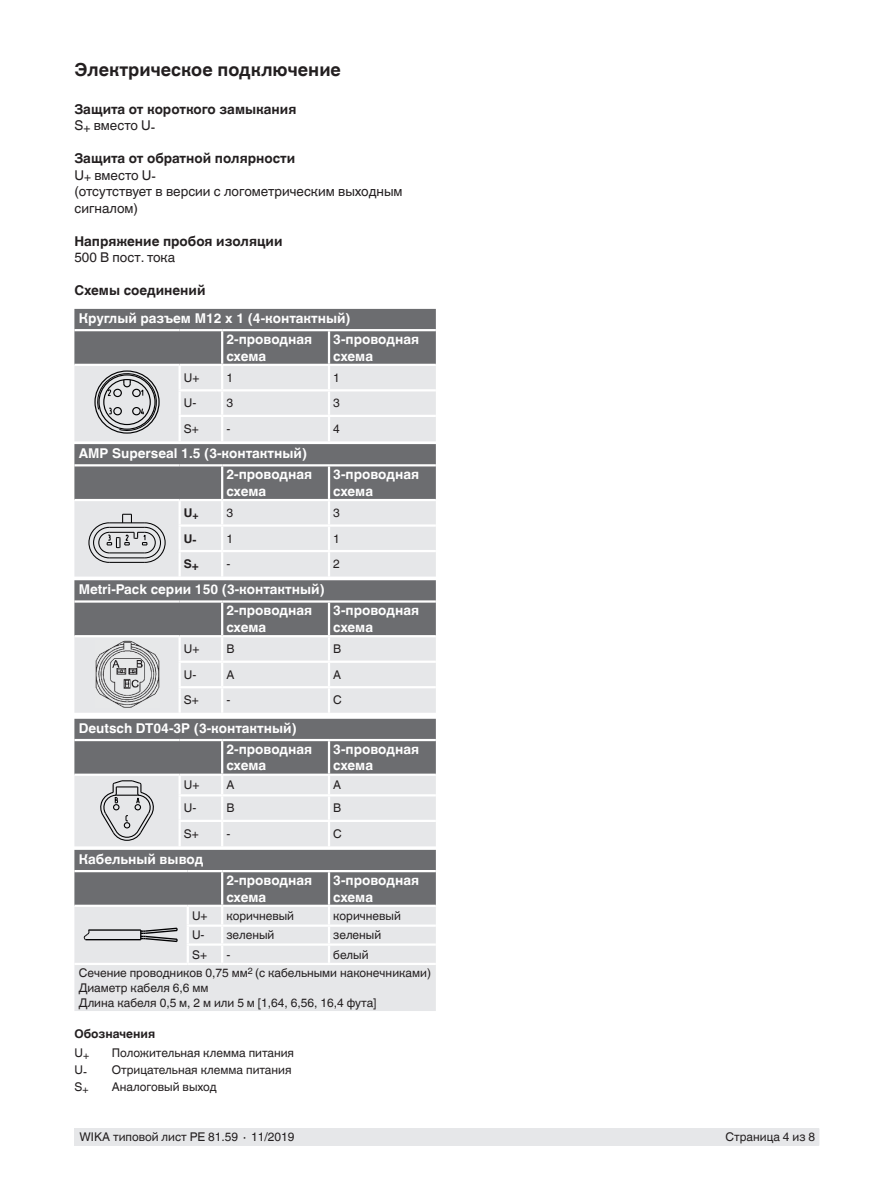
<style>
.page{position:relative;width:893px;height:1188px;background:#fff}
.page>*{position:absolute;margin:0;border:0;box-sizing:border-box;transform-origin:0 0}
.t1{font:700 18px "Helvetica World";color:#231f20}
.t2{font:700 13.5px/16.5px "Helvetica World";color:#fff}
.t3{font:13.5px/16.5px "Helvetica World";color:#231f20}
.t4{font:700 13.5px/16.5px "Helvetica World";color:#231f20}
.t5{font:12px/18.3px "Helvetica World";color:#231f20}
.t6{font:700 12px/18.9px "Helvetica World";color:#231f20}
.s1{font-weight:400}
.s2{font-weight:700}
</style>
<div class="page">
<div style="left:75px;top:1128px;width:744px;height:17px;background:#e6e7e9"></div>
<svg style="left:74px;top:309px;width:362px;height:404px;background:#b3b4b6"></svg>
<hr style="left:74px;top:600px;width:106px;height:3px;background:#fff">
<hr style="left:180px;top:600px;width:42px;height:3px;background:#fff">
<hr style="left:222px;top:600px;width:107px;height:3px;background:#fff">
<hr style="left:221px;top:603px;width:2px;height:32px;background:#fff">
<hr style="left:329px;top:600px;width:107px;height:3px;background:#fff">
<hr style="left:328px;top:603px;width:2px;height:32px;background:#fff">
<hr style="left:74px;top:635px;width:106px;height:2px;background:#fff">
<hr style="left:180px;top:635px;width:42px;height:2px;background:#fff">
<hr style="left:179px;top:637px;width:2px;height:24px;background:#fff">
<hr style="left:222px;top:635px;width:107px;height:2px;background:#fff">
<hr style="left:221px;top:637px;width:2px;height:24px;background:#fff">
<hr style="left:329px;top:635px;width:107px;height:2px;background:#fff">
<hr style="left:328px;top:637px;width:2px;height:24px;background:#fff">
<hr style="left:179px;top:661px;width:43px;height:2px;background:#fff">
<hr style="left:179px;top:663px;width:2px;height:23px;background:#fff">
<hr style="left:222px;top:661px;width:107px;height:2px;background:#fff">
<hr style="left:221px;top:663px;width:2px;height:23px;background:#fff">
<hr style="left:329px;top:661px;width:107px;height:2px;background:#fff">
<hr style="left:328px;top:663px;width:2px;height:23px;background:#fff">
<hr style="left:179px;top:686px;width:43px;height:2px;background:#fff">
<hr style="left:179px;top:688px;width:2px;height:25px;background:#fff">
<hr style="left:222px;top:686px;width:107px;height:2px;background:#fff">
<hr style="left:221px;top:688px;width:2px;height:25px;background:#fff">
<hr style="left:329px;top:686px;width:107px;height:2px;background:#fff">
<hr style="left:328px;top:688px;width:2px;height:25px;background:#fff">
<svg style="left:94px;top:641px;width:2px;height:67px"></svg>
<img style="left:96px;top:641px;width:64px;height:67px">
<svg style="left:74px;top:719px;width:362px;height:292px;background:#babbbd"></svg>
<h1 class="t1" style="left:74px;top:60px;width:268px">Электрическое подключение</h1>
<p class="t4" style="left:74px;top:101px;width:224px">Защита от короткого замыкания<br><span class="s1">S</span><sub>+</sub> <span class="s1">вместо U-</span></p>
<p class="t3" style="left:74px;top:150px;width:330px"><span class="s2">Защита от обратной полярности<br></span>U<sub>+</sub> вместо U-<br>(отсутствует в версии с логометрическим выходным сигналом)</p>
<p class="t4" style="left:74px;top:233px;width:210px">Напряжение пробоя изоляции</p>
<p class="t3" style="left:74px;top:249px;width:102px">500 В пост. тока</p>
<p class="t4" style="left:74px;top:282px;width:133px">Схемы соединений</p>
<p class="t2" style="left:226px;top:308px;width:126px;line-height:21.3px;text-indent:-148px">Круглый разъем M12 x 1 (4-контактный)<br>2-проводная</p>
<p class="t2" style="left:226px;top:348px;width:41px">схема</p>
<p class="t2" style="left:333px;top:331px;width:87px">3-проводная схема</p>
<p class="t5" style="left:184px;top:369px;width:17px">U+</p>
<p class="t5" style="left:226px;top:369px;width:8px">1</p>
<p class="t5" style="left:333px;top:369px;width:8px">1</p>
<p class="t5" style="left:184px;top:394px;width:14px">U-</p>
<p class="t5" style="left:226px;top:394px;width:8px">3</p>
<p class="t5" style="left:333px;top:394px;width:8px">3</p>
<p class="t5" style="left:184px;top:420px;width:16px">S+</p>
<p class="t5" style="left:226px;top:420px;width:5px">-</p>
<p class="t5" style="left:333px;top:420px;width:8px">4</p>
<p class="t2" style="left:226px;top:443px;width:87px;line-height:21.3px;text-indent:-148px">AMP Superseal 1.5 (3-контактный)<br>2-проводная</p>
<p class="t2" style="left:226px;top:483px;width:41px">схема</p>
<p class="t2" style="left:333px;top:466px;width:87px">3-проводная схема</p>
<p class="t6" style="left:184px;top:504px;width:16px">U<sub>+</sub></p>
<p class="t5" style="left:226px;top:504px;width:8px">3</p>
<p class="t5" style="left:333px;top:504px;width:8px">3</p>
<p class="t6" style="left:184px;top:530px;width:14px">U-</p>
<p class="t5" style="left:226px;top:529px;width:8px">1</p>
<p class="t5" style="left:333px;top:529px;width:8px">1</p>
<p class="t6" style="left:184px;top:555px;width:17px">S+</p>
<p class="t5" style="left:226px;top:555px;width:5px">-</p>
<p class="t5" style="left:333px;top:555px;width:8px">2</p>
<p class="t2" style="left:226px;top:579px;width:100px;line-height:21.3px;text-indent:-148px">Metri-Pack серии 150 (3-контактный)<br>2-проводная</p>
<p class="t2" style="left:226px;top:619px;width:41px">схема</p>
<p class="t2" style="left:333px;top:603px;width:87px">3-проводная схема</p>
<p class="t5" style="left:184px;top:640px;width:17px">U+</p>
<p class="t5" style="left:226px;top:640px;width:10px">B</p>
<p class="t5" style="left:333px;top:640px;width:10px">B</p>
<p class="t5" style="left:184px;top:666px;width:14px">U-</p>
<p class="t5" style="left:226px;top:666px;width:10px">A</p>
<p class="t5" style="left:333px;top:666px;width:10px">A</p>
<p class="t5" style="left:184px;top:691px;width:16px">S+</p>
<p class="t5" style="left:226px;top:691px;width:5px">-</p>
<p class="t5" style="left:333px;top:691px;width:10px">C</p>
<p class="t2" style="left:226px;top:717px;width:87px;line-height:21.3px;text-indent:-148px">Deutsch DT04-3P (3-контактный)<br>2-проводная</p>
<p class="t2" style="left:226px;top:758px;width:41px">схема</p>
<p class="t2" style="left:333px;top:741px;width:87px">3-проводная схема</p>
<p class="t5" style="left:184px;top:776px;width:17px">U+</p>
<p class="t5" style="left:226px;top:776px;width:10px">A</p>
<p class="t5" style="left:333px;top:776px;width:10px">A</p>
<p class="t5" style="left:184px;top:799px;width:14px">U-</p>
<p class="t5" style="left:226px;top:799px;width:10px">B</p>
<p class="t5" style="left:333px;top:799px;width:10px">B</p>
<p class="t5" style="left:184px;top:825px;width:16px">S+</p>
<p class="t5" style="left:226px;top:825px;width:5px">-</p>
<p class="t5" style="left:333px;top:825px;width:10px">C</p>
<p class="t2" style="left:79px;top:851px;width:126px">Кабельный вывод</p>
<p class="t2" style="left:226px;top:872px;width:87px">2-проводная схема</p>
<p class="t2" style="left:333px;top:872px;width:87px">3-проводная схема</p>
<p class="t5" style="left:192px;top:907px;width:17px">U+</p>
<p class="t5" style="left:226px;top:907px;width:69px">коричневый</p>
<p class="t5" style="left:333px;top:907px;width:69px">коричневый</p>
<p class="t5" style="left:192px;top:926px;width:14px">U-</p>
<p class="t5" style="left:226px;top:926px;width:50px">зеленый</p>
<p class="t5" style="left:333px;top:926px;width:50px">зеленый</p>
<p class="t5" style="left:192px;top:945px;width:16px">S+</p>
<p class="t5" style="left:226px;top:945px;width:5px">-</p>
<p class="t5" style="left:79px;top:945px;width:354px;text-indent:255px">белый<br>Сечение проводников 0,75 мм<sup>2</sup> (с кабельными наконечниками)</p>
<p class="t5" style="left:79px;top:980px;width:299px;line-height:15px">Диаметр кабеля 6,6 мм<br>Длина кабеля 0,5 м, 2 м или 5 м [1,64, 6,56, 16,4 фута]</p>
<p class="t6" style="left:74px;top:1025px;width:82px">Обозначения<br><span class="s1">U</span><sub>+</sub></p>
<p class="t5" style="left:112px;top:1044px;width:184px">Положительная клемма питания</p>
<p class="t5" style="left:74px;top:1062px;width:14px">U-</p>
<p class="t5" style="left:112px;top:1061px;width:181px">Отрицательная клемма питания</p>
<p class="t5" style="left:74px;top:1078px;width:16px">S<sub>+</sub></p>
<p class="t5" style="left:112px;top:1078px;width:106px">Аналоговый выход</p>
<p class="t5" style="left:80px;top:1128px;width:217px">WIKA типовой лист PE 81.59 ∙ 11/2019</p>
<p class="t5" style="left:725px;top:1128px;width:91px">Страница 4 из 8</p>
</div>
